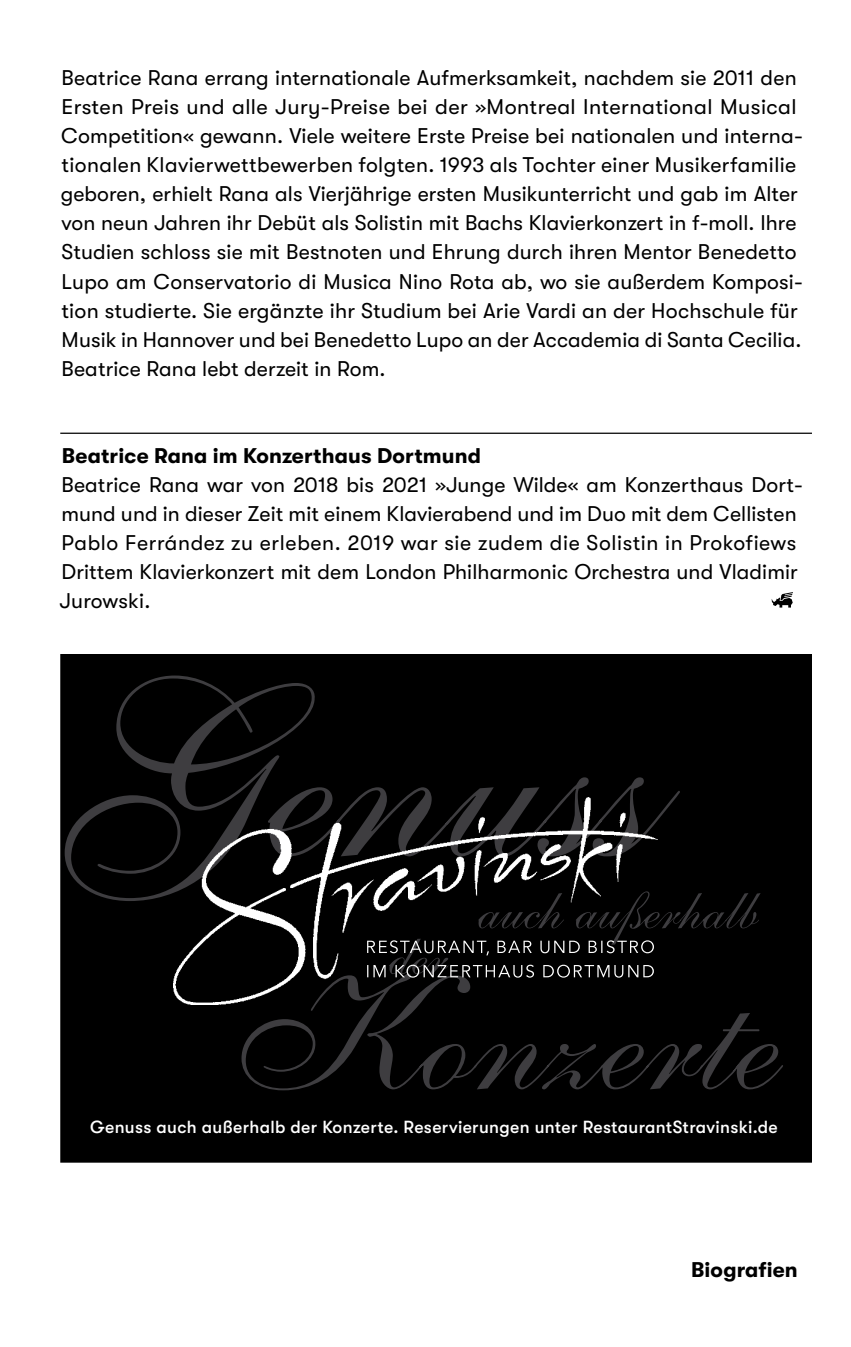
<style>
.page{position:relative;width:851px;height:1347px;background:#fff}
.page>*{position:absolute;margin:0;border:0;box-sizing:border-box;transform-origin:0 0}
.t1{font:21.25px/29px "GT Walsheim";letter-spacing:.005em;color:#000}
.t2{font:700 21.25px "GT Walsheim";letter-spacing:.005em;color:#000}
.t3{font:500 17.5px "GT Walsheim";letter-spacing:.02em;color:#fff}
</style>
<div class="page">
<hr style="left:60px;top:432px;width:751px;height:2px;background:#000">
<div style="left:61px;top:654px;width:750px;height:508px;background:#000"></div>
<svg style="left:241px;top:1004px;width:542px;height:86px"></svg>
<svg style="left:65px;top:675px;width:615px;height:226px"></svg>
<img style="left:173px;top:797px;width:484px;height:207px">
<svg style="left:367px;top:891px;width:393px;height:86px"></svg>
<svg style="left:771px;top:592px;width:21px;height:15px"></svg>
<p class="t1" style="left:61px;top:63px;width:743px">Beatrice Rana errang internationale Aufmerksamkeit, nachdem sie 2011 den Ersten Preis und alle Jury-Preise bei der »Montreal International Musical Competition« gewann. Viele weitere Erste Preise bei nationalen und interna&shy;tionalen Klavierwettbewerben folgten. 1993 als Tochter einer Musikerfamilie geboren, erhielt Rana als Vierjährige ersten Musikunterricht und gab im Alter von neun Jahren ihr Debüt als Solistin mit Bachs Klavierkonzert in f-moll. Ihre Studien schloss sie mit Bestnoten und Ehrung durch ihren Mentor Benedetto Lupo am Conservatorio di Musica Nino Rota ab, wo sie außerdem Komposi&shy;tion studierte. Sie ergänzte ihr Studium bei Arie Vardi an der Hochschule für Musik in Hannover und bei Benedetto Lupo an der Accademia di Santa Cecilia.<br>Beatrice Rana lebt derzeit in Rom.</p>
<p class="t2" style="left:62px;top:444px;width:420px">Beatrice Rana im Konzerthaus Dortmund</p>
<p class="t1" style="left:60px;top:470px;width:744px">Beatrice Rana war von 2018 bis 2021 »Junge Wilde« am Konzerthaus Dort&shy;mund und in dieser Zeit mit einem Klavierabend und im Duo mit dem Cellisten Pablo Ferrández zu erleben. 2019 war sie zudem die Solistin in Prokofiews Drittem Klavierkonzert mit dem London Philharmonic Orchestra und Vladimir Jurowski.</p>
<p class="t3" style="left:90px;top:1116px;width:689px">Genuss auch außerhalb der Konzerte. Reservierungen unter RestaurantStravinski.de</p>
<p class="t2" style="left:691px;top:1257px;width:108px">Biografien</p>
</div>
